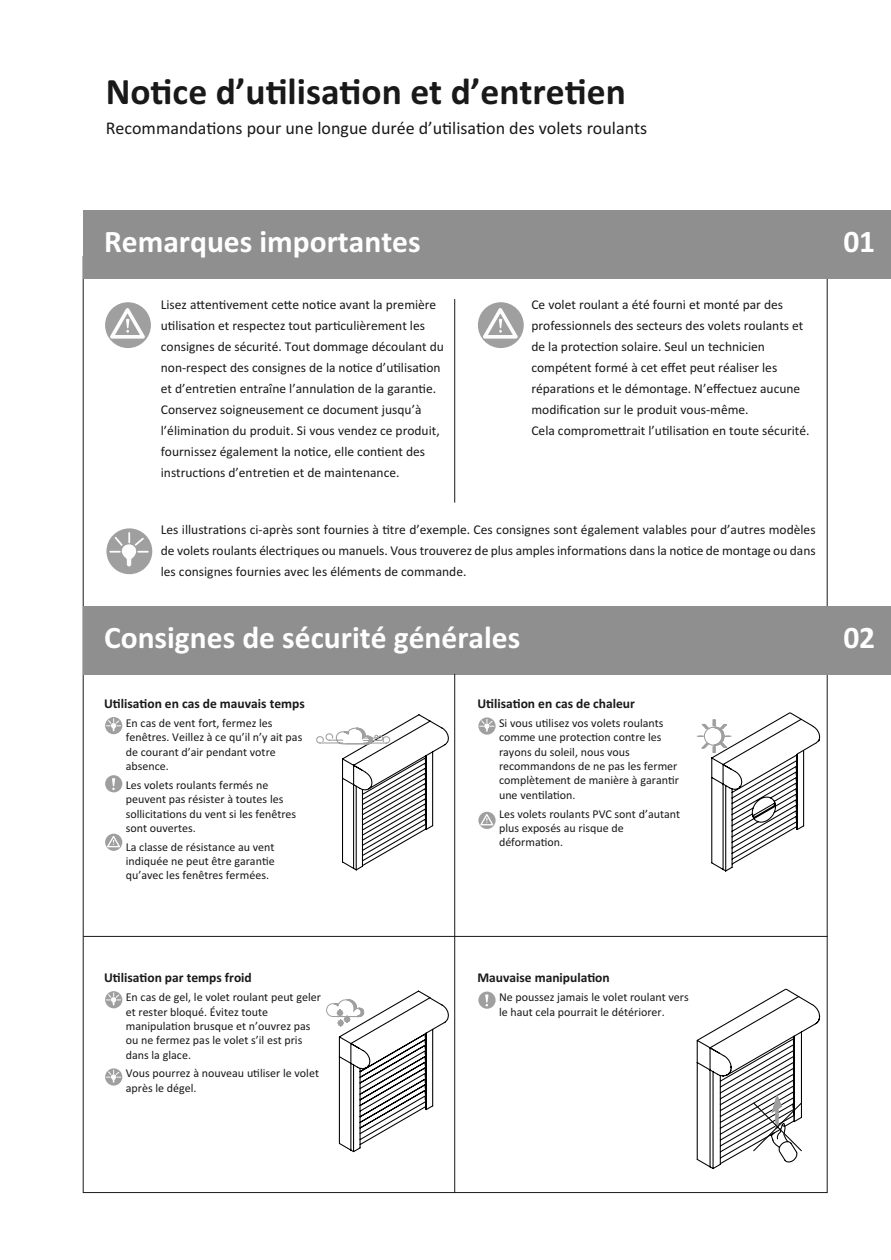
<style>
.page{position:relative;width:891px;height:1260px;background:#fff}
.page>*{position:absolute;margin:0;border:0;box-sizing:border-box;transform-origin:0 0}
.t1{font:700 37.5px "Calibri";color:#191919}
.t2{font:700 31.5px "Calibri";color:#fff}
.t3{font:18px "Calibri";color:#191919}
.t4{font:13.5px/21px "Calibri";color:#191919}
.t5{font:700 13.5px "Calibri";color:#191919}
.t6{font:12px/14.4px "Calibri";color:#191919}
</style>
<div class="page">
<div style="left:83px;top:210px;width:807px;height:68px;background:#8f8f8f"></div>
<div style="left:83px;top:606px;width:807px;height:68px;background:#8f8f8f"></div>
<hr style="left:454px;top:299px;width:1px;height:203px;background:#191919">
<hr style="left:454px;top:674px;width:1px;height:518px;background:#191919">
<hr style="left:83px;top:936px;width:744px;height:1px;background:#191919">
<div style="left:105px;top:302px;width:46px;height:46px;background:#9f9f9f;border-radius:50%"></div>
<svg style="left:106px;top:305px;width:43px;height:37px"></svg>
<div style="left:106px;top:528px;width:46px;height:46px;background:#9f9f9f;border-radius:50%"></div>
<hr style="left:127px;top:555px;width:4px;height:11px;background:#fdfdfd;border-radius:2px">
<svg style="left:110px;top:533px;width:38px;height:28px"></svg>
<div style="left:477px;top:302px;width:46px;height:46px;background:#9f9f9f;border-radius:50%"></div>
<svg style="left:478px;top:305px;width:44px;height:37px"></svg>
<svg style="left:326px;top:990px;width:123px;height:162px"></svg>
<svg style="left:316px;top:714px;width:132px;height:156px"></svg>
<svg style="left:696px;top:712px;width:123px;height:160px"></svg>
<svg style="left:696px;top:988px;width:123px;height:181px"></svg>
<div style="left:105px;top:717px;width:17px;height:17px;background:#9f9f9f;border-radius:50%"></div>
<svg style="left:106px;top:718px;width:15px;height:13px"></svg>
<div style="left:105px;top:775px;width:17px;height:17px;background:#9f9f9f;border-radius:50%"></div>
<svg style="left:112px;top:778px;width:3px;height:12px"></svg>
<div style="left:105px;top:833px;width:17px;height:18px;background:#9f9f9f;border-radius:50%"></div>
<svg style="left:105px;top:834px;width:17px;height:14px"></svg>
<div style="left:105px;top:991px;width:17px;height:17px;background:#9f9f9f;border-radius:50%"></div>
<svg style="left:106px;top:992px;width:15px;height:13px"></svg>
<svg style="left:105px;top:1068px;width:17px;height:17px"></svg>
<svg style="left:106px;top:1070px;width:15px;height:12px"></svg>
<svg style="left:478px;top:717px;width:17px;height:17px"></svg>
<svg style="left:479px;top:719px;width:15px;height:12px"></svg>
<div style="left:478px;top:811px;width:17px;height:18px;background:#9f9f9f;border-radius:50%"></div>
<svg style="left:478px;top:812px;width:17px;height:14px"></svg>
<div style="left:478px;top:991px;width:17px;height:17px;background:#9f9f9f;border-radius:50%"></div>
<svg style="left:485px;top:994px;width:3px;height:12px"></svg>
<h1 class="t1" style="left:106px;top:69px;width:521px">Notice d’utilisation et d’entretien</h1>
<h3 class="t3" style="left:106px;top:118px;width:543px">Recommandations pour une longue durée d’utilisation des volets roulants</h3>
<h2 class="t2" style="left:104px;top:223px;width:318px">Remarques importantes</h2>
<h2 class="t2" style="left:843px;top:223px;width:33px">01</h2>
<p class="t4" style="left:161px;top:294px;width:284px">Lisez attentivement cette notice avant la première utilisation et respectez tout particulièrement les consignes de sécurité. Tout dommage découlant du non-respect des consignes de la notice d’utilisation et d’entretien entraîne l’annulation de la garantie.<br>Conservez soigneusement ce document jusqu’à l’élimination du produit. Si vous vendez ce produit, fournissez également la notice, elle contient des instructions d’entretien et de maintenance.</p>
<p class="t4" style="left:531px;top:294px;width:279px">Ce volet roulant a été fourni et monté par des professionnels des secteurs des volets roulants et de la protection solaire. Seul un technicien compétent formé à cet effet peut réaliser les réparations et le démontage. N’effectuez aucune modification sur le produit vous-même.<br>Cela compromettrait l’utilisation en toute sécurité.</p>
<p class="t4" style="left:161px;top:519px;width:656px;text-align:justify">Les illustrations ci-après sont fournies à titre d’exemple. Ces consignes sont également valables pour d’autres modèles de volets roulants électriques ou manuels. Vous trouverez de plus amples informations dans la notice de montage ou dans les consignes fournies avec les éléments de commande.</p>
<h2 class="t2" style="left:104px;top:618px;width:417px">Consignes de sécurité générales</h2>
<h2 class="t2" style="left:843px;top:618px;width:33px">02</h2>
<p class="t5" style="left:104px;top:695px;width:202px">Utilisation en cas de mauvais temps</p>
<p class="t6" style="left:126px;top:715px;width:178px">En cas de vent fort, fermez les fenêtres. Veillez à ce qu’il n’y ait pas de courant d’air pendant votre absence.</p>
<p class="t6" style="left:126px;top:777px;width:172px">Les volets roulants fermés ne peuvent pas résister à toutes les sollicitations du vent si les fenêtres sont ouvertes.</p>
<p class="t6" style="left:126px;top:839px;width:150px;text-align:justify">La classe de résistance au vent indiquée ne peut être garantie qu’avec les fenêtres fermées.</p>
<p class="t5" style="left:104px;top:969px;width:149px">Utilisation par temps froid</p>
<p class="t6" style="left:126px;top:989px;width:197px">En cas de gel, le volet roulant peut geler et rester bloqué. Évitez toute manipulation brusque et n’ouvrez pas ou ne fermez pas le volet s’il est pris dans la glace.</p>
<p class="t6" style="left:126px;top:1066px;width:195px">Vous pourrez à nouveau utiliser le volet après le dégel.</p>
<p class="t5" style="left:477px;top:695px;width:159px">Utilisation en cas de chaleur</p>
<p class="t6" style="left:499px;top:715px;width:181px">Si vous utilisez vos volets roulants comme une protection contre les rayons du soleil, nous vous recommandons de ne pas les fermer complètement de manière à garantir une ventilation.</p>
<p class="t6" style="left:499px;top:806px;width:182px">Les volets roulants PVC sont d’autant plus exposés au risque de déformation.</p>
<p class="t5" style="left:477px;top:969px;width:134px">Mauvaise manipulation</p>
<p class="t6" style="left:499px;top:989px;width:191px">Ne poussez jamais le volet roulant vers le haut cela pourrait le détériorer.</p>
</div>
